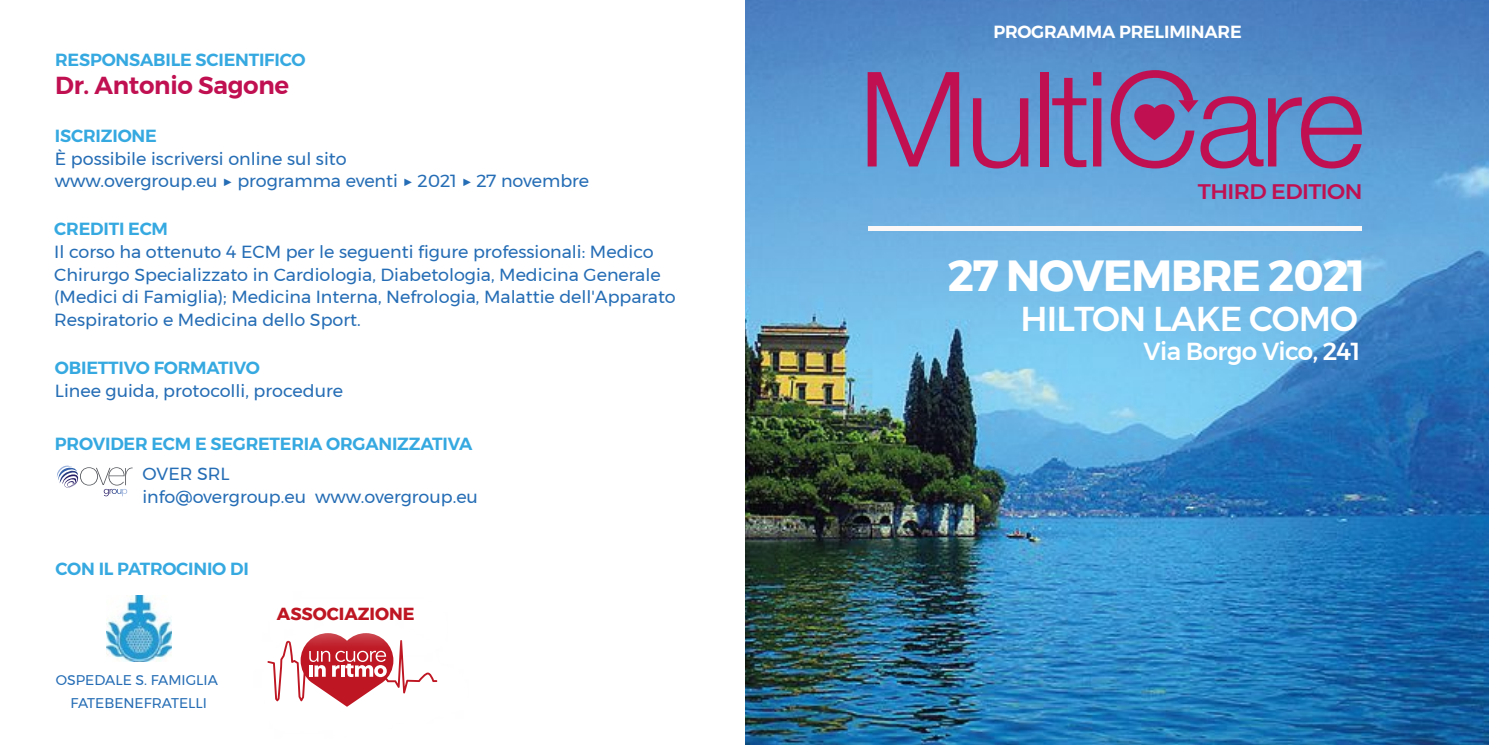
<style>
.page{position:relative;width:1489px;height:745px;background:#fff}
.page>*{position:absolute;margin:0;border:0;box-sizing:border-box;transform-origin:0 0}
.t1{font:700 43.4px "Montserrat";letter-spacing:-.025em;color:#fff}
.t2{font:500 34.3px "Montserrat";letter-spacing:-.025em;color:#fff}
.t3{font:500 24.5px "Montserrat";letter-spacing:-.025em;color:#fff}
.t4{font:600 24.5px "Montserrat";letter-spacing:-.01em;color:#c01051}
.t5{font:500 21px "Montserrat";letter-spacing:-.025em;color:#c01051;scale:1.06 1}
.t6{font:17.5px/22.8px "Montserrat";color:#256db5}
.t7{font:600 17.5px "Montserrat";letter-spacing:-.01em;color:#36a9e1}
.t8{font:600 17.5px "Montserrat";letter-spacing:-.01em;color:#fff}
.t9{font:700 17.5px "Montserrat";color:#be1622}
.t10{font:14px/22.8px "Montserrat";color:#256db5;text-align:center}
</style>
<div class="page">
<img style="left:745px;top:0;width:743px;height:744px">
<svg style="left:867px;top:72px;width:92px;height:94px;background:#826ba6"></svg>
<svg style="left:972px;top:98px;width:56px;height:70px;background:#826fa9"></svg>
<div style="left:1040px;top:72px;width:8px;height:94px;background:#c01051"></div>
<svg style="left:1052px;top:78px;width:34px;height:89px;background:#7f70aa"></svg>
<svg style="left:1092px;top:72px;width:9px;height:94px"></svg>
<svg style="left:1110px;top:70px;width:252px;height:98px;background:#7872ad"></svg>
<hr style="left:867px;top:226px;width:494px;height:4px;background:#fcf8f7">
<svg style="left:57px;top:465px;width:76px;height:31px"></svg>
<svg style="left:273px;top:666px;width:164px;height:40px"></svg>
<img style="left:267px;top:633px;width:137px;height:33px">
<img style="left:106px;top:595px;width:65px;height:65px">
<p class="t7" style="left:55px;top:46px;width:252px">RESPONSABILE SCIENTIFICO</p>
<h3 class="t4" style="left:55px;top:66px;width:235px">Dr. Antonio Sagone</h3>
<p class="t7" style="left:55px;top:122px;width:103px">ISCRIZIONE</p>
<p class="t6" style="left:55px;top:147px;width:535px">È possibile iscriversi online sul sito<br>www.overgroup.eu ▶ programma eventi ▶ 2021 ▶ 27 novembre</p>
<p class="t7" style="left:54px;top:215px;width:115px">CREDITI ECM</p>
<p class="t6" style="left:54px;top:240px;width:623px">Il corso ha ottenuto 4 ECM per le seguenti figure professionali: Medico Chirurgo Specializzato in Cardiologia, Diabetologia, Medicina Generale (Medici di Famiglia); Medicina Interna, Nefrologia, Malattie dell'Apparato Respiratorio e Medicina dello Sport.</p>
<p class="t7" style="left:55px;top:354px;width:207px">OBIETTIVO FORMATIVO</p>
<p class="t6" style="left:55px;top:379px;width:289px">Linee guida, protocolli, procedure</p>
<p class="t7" style="left:55px;top:429px;width:419px">PROVIDER ECM E SEGRETERIA ORGANIZZATIVA</p>
<p class="t6" style="left:142px;top:462px;width:337px">OVER SRL<br>info@overgroup.eu www.overgroup.eu</p>
<p class="t7" style="left:56px;top:554px;width:195px">CON IL PATROCINIO DI</p>
<p class="t10" style="left:56px;top:668px;width:163px">OSPEDALE S. FAMIGLIA<br>FATEBENEFRATELLI</p>
<p class="t9" style="left:277px;top:599px;width:139px">ASSOCIAZIONE</p>
<p class="t8" style="left:993px;top:18px;width:250px">PROGRAMMA PRELIMINARE</p>
<p class="t5" style="left:1197px;top:175px;width:157px">THIRD EDITION</p>
<h1 class="t1" style="left:947px;top:241px;width:419px">27 NOVEMBRE 2021</h1>
<h2 class="t2" style="left:1020px;top:291px;width:339px">HILTON LAKE COMO</h2>
<h3 class="t3" style="left:1143px;top:332px;width:218px">Via Borgo Vico, 241</h3>
</div>
